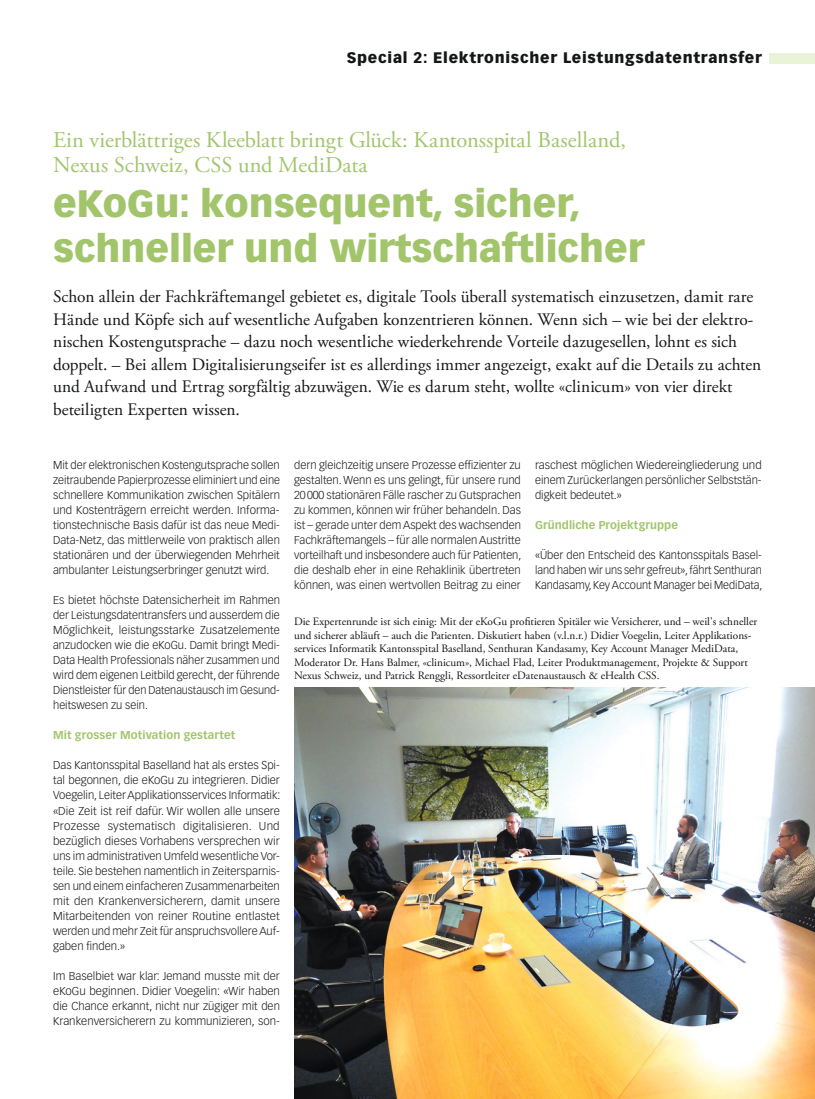
<style>
.page{position:relative;width:815px;height:1099px;background:#fff}
.page>*{position:absolute;margin:0;border:0;box-sizing:border-box;transform-origin:0 0}
.t1{font:900 37.5px/45px "Vectora LT Std";color:#a2c56b}
.t2{font:22.5px/25px "Adobe Garamond Pro";color:#a2c56b}
.t3{font:17.5px/22.5px "Adobe Garamond Pro";color:#151616}
.t4{font:900 15px "Vectora LT Std";letter-spacing:.05em;color:#151616}
.t5{font:300 11.25px/15px "Vectora LT Std";color:#151616;text-align:justify}
.t6{font:11.25px/13.5px "Adobe Garamond Pro";color:#151616}
.t7{font:700 11.25px "Vectora LT Std";letter-spacing:.005em;color:#a2c56b}
</style>
<div class="page">
<div style="left:770px;top:53px;width:45px;height:10px;background:#e9f3d8"></div>
<img style="left:294px;top:687px;width:521px;height:411px">
<h3 class="t4" style="left:347px;top:49px;width:417px">Special 2: Elektronischer Leistungsdatentransfer</h3>
<h2 class="t2" style="left:53px;top:128px;width:574px">Ein vierblättriges Kleeblatt bringt Glück: Kantonsspital Baselland,<br>Nexus Schweiz, CSS und MediData</h2>
<h1 class="t1" style="left:53px;top:180px;width:593px">eKoGu: konsequent, sicher, schneller und wirtschaftlicher</h1>
<p class="t3" style="left:53px;top:286px;width:710px">Schon allein der Fachkräftemangel gebietet es, digitale Tools überall systematisch einzusetzen, damit rare Hände und Köpfe sich auf wesentliche Aufgaben konzentrieren können. Wenn sich – wie bei der elektro&shy;nischen Kostengutsprache – dazu noch wesentliche wiederkehrende Vorteile dazugesellen, lohnt es sich doppelt. – Bei allem Digitalisierungseifer ist es allerdings immer angezeigt, exakt auf die Details zu achten und Aufwand und Ertrag sorgfältig abzuwägen. Wie es darum steht, wollte «clinicum» von vier direkt beteiligten Experten wissen.</p>
<p class="t5" style="left:53px;top:458px;width:228px">Mit der elektronischen Kostengutsprache sollen zeitraubende Papierprozesse eliminiert und eine schnellere Kommunikation zwischen Spitälern und Kostenträgern erreicht werden. Informa&shy;tionstechnische Basis dafür ist das neue Medi-Data-Netz, das mittlerweile von praktisch allen stationären und der überwiegenden Mehrheit ambulanter Leistungserbringer genutzt wird.</p>
<p class="t5" style="left:53px;top:593px;width:228px">Es bietet höchste Datensicherheit im Rahmen der Leistungsdatentransfers und ausserdem die Möglichkeit, leistungsstarke Zusatzelemente anzudocken wie die eKoGu. Damit bringt Medi-Data Health Professionals näher zusammen und wird dem eigenen Leitbild gerecht, der führende Dienstleister für den Datenaustausch im Gesund&shy;heitswesen zu sein.</p>
<p class="t7" style="left:53px;top:728px;width:184px">Mit grosser Motivation gestartet</p>
<p class="t5" style="left:53px;top:758px;width:229px">Das Kantonsspital Baselland hat als erstes Spi&shy;tal begonnen, die eKoGu zu integrieren. Didier Voegelin, Leiter Applikationsservices Informatik: «Die Zeit ist reif dafür. Wir wollen alle unsere Prozesse systematisch digitalisieren. Und bezüglich dieses Vorhabens versprechen wir uns im administrativen Umfeld wesentliche Vor&shy;teile. Sie bestehen namentlich in Zeitersparnis&shy;sen und einem einfacheren Zusammenarbeiten mit den Krankenversicherern, damit unsere Mitarbeitenden von reiner Routine entlastet werden und mehr Zeit für anspruchsvollere Auf&shy;gaben finden.»</p>
<p class="t5" style="left:53px;top:968px;width:228px">Im Baselbiet war klar: Jemand musste mit der eKoGu beginnen. Didier Voegelin: «Wir haben die Chance erkannt, nicht nur zügiger mit den Krankenversicherern zu kommunizieren, son-</p>
<p class="t5" style="left:294px;top:458px;width:229px">dern gleichzeitig unsere Prozesse effizienter zu gestalten. Wenn es uns gelingt, für unsere rund 20 000 stationären Fälle rascher zu Gutsprachen zu kommen, können wir früher behandeln. Das ist – gerade unter dem Aspekt des wachsenden Fachkräftemangels – für alle normalen Austritte vorteilhaft und insbesondere auch für Patienten, die deshalb eher in eine Rehaklinik übertreten können, was einen wertvollen Beitrag zu einer</p>
<p class="t5" style="left:535px;top:458px;width:228px">raschest möglichen Wiedereingliederung und einem Zurückerlangen persönlicher Selbststän&shy;digkeit bedeutet.»</p>
<p class="t7" style="left:535px;top:518px;width:145px">Gründliche Projektgruppe</p>
<p class="t5" style="left:535px;top:548px;width:229px">«Über den Entscheid des Kantonsspitals Basel&shy;land haben wir uns sehr gefreut», fährt Senthuran Kandasamy, Key Account Manager bei MediData,</p>
<p class="t6" style="left:294px;top:615px;width:465px">Die Expertenrunde ist sich einig: Mit der eKoGu profitieren Spitäler wie Versicherer, und – weil's schneller und sicherer abläuft – auch die Patienten. Diskutiert haben (v.l.n.r.) Didier Voegelin, Leiter Applikations&shy;services Informatik Kantonsspital Baselland, Senthuran Kandasamy, Key Account Manager MediData, Moderator Dr. Hans Balmer, «clinicum», Michael Flad, Leiter Produktmanagement, Projekte &amp; Support Nexus Schweiz, und Patrick Renggli, Ressortleiter eDatenaustausch &amp; eHealth CSS.</p>
</div>
